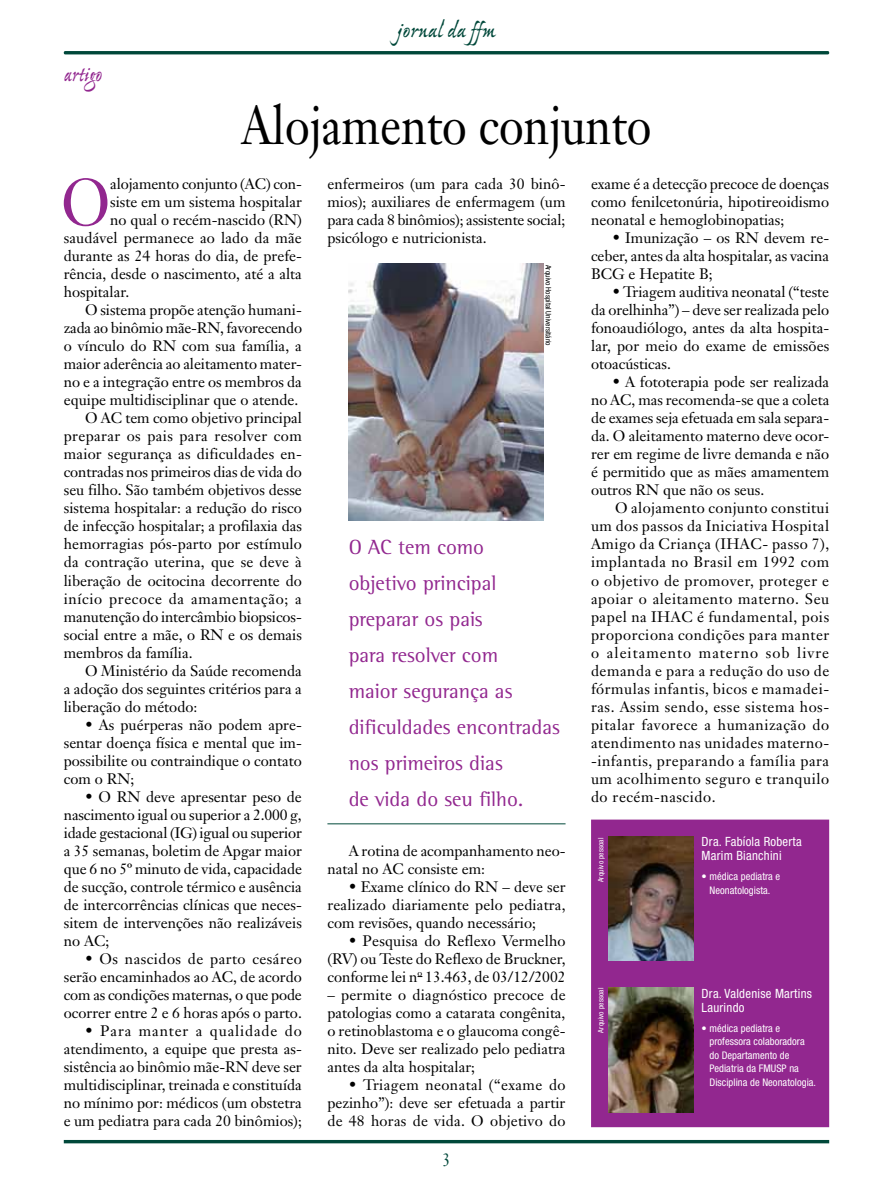
<style>
.page{position:relative;width:893px;height:1191px;background:#fff}
.page>*{position:absolute;margin:0;border:0;box-sizing:border-box;transform-origin:0 0}
.t1{font:65.55px "Janson Text";color:#92278f;scale:.9 1}
.t2{font:54px "Janson Text";color:#000;scale:.85 1}
.t3{font:24px "Ex Ponto MM 450";letter-spacing:-.01em;color:#00483a}
.t4{font:24px "Ex Ponto MM 450";letter-spacing:-.005em;color:#92278f;scale:.85 1}
.t5{font:21px/36px "Rotis Semi Serif";color:#92278f}
.t6{font:18px "Janson Text";color:#00483a;scale:.85 1}
.t7{font:15px/18px "Janson Text";color:#000;text-align:justify}
.t8{font:15px "Janson Text";letter-spacing:.025em;color:#000}
.t9{font:15px "Janson Text";letter-spacing:.04em;color:#000}
.t10{font:condensed 12.75px/14.2px "Helvetica Neue";letter-spacing:.02em;color:#fff}
.t11{font:condensed 10.5px/13.5px "Helvetica Neue";letter-spacing:.005em;color:#fff}
.t12{font:condensed 7.5px "Helvetica Neue";letter-spacing:.01em;color:#fff}
.t13{font:condensed 7.5px "Helvetica Neue";color:#000}
</style>
<div class="page">
<svg style="left:63px;top:1139px;width:767px;height:5px"></svg>
<hr style="left:64px;top:51px;width:765px;height:3px;background:#00483a">
<div style="left:591px;top:819px;width:238px;height:308px;background:#92278f;border:3px solid #92278f"></div>
<img style="left:608px;top:987px;width:85px;height:125px">
<img style="left:608px;top:836px;width:85px;height:124px">
<hr style="left:327px;top:823px;width:239px;height:1px;background:#00483a">
<img style="left:349px;top:264px;width:194px;height:257px">
<h3 class="t4" style="left:64px;top:62px;width:47px">artigo</h3>
<h3 class="t3" style="left:397px;top:18px;width:100px">jornal da ffm</h3>
<h2 class="t2" style="left:242px;top:91px;width:483px">Alojamento conjunto</h2>
<h1 class="t1" style="left:61px;top:161px;width:56px">O</h1>
<p class="t7" style="left:110px;top:175px;width:193px">alojamento conjunto (AC) con-</p>
<p class="t7" style="left:110px;top:193px;width:193px">siste em um sistema hospitalar</p>
<p class="t7" style="left:110px;top:211px;width:193px">no qual o recém-nascido (RN)</p>
<p class="t7" style="left:64px;top:229px;width:240px">saudável permanece ao lado da mãe</p>
<p class="t7" style="left:64px;top:247px;width:240px">durante as 24 horas do dia, de prefe-</p>
<p class="t7" style="left:64px;top:265px;width:240px">rência, desde o nascimento, até a alta</p>
<p class="t7" style="left:64px;top:283px;width:67px">hospitalar.</p>
<p class="t7" style="left:85px;top:301px;width:218px">O sistema propõe atenção humani-</p>
<p class="t7" style="left:64px;top:319px;width:240px">zada ao binômio mãe-RN, favorecendo</p>
<p class="t7" style="left:64px;top:337px;width:240px">o vínculo do RN com sua família, a</p>
<p class="t7" style="left:64px;top:355px;width:240px">maior aderência ao aleitamento mater-</p>
<p class="t7" style="left:64px;top:373px;width:240px">no e a integração entre os membros da</p>
<p class="t7" style="left:64px;top:391px;width:236px">equipe multidisciplinar que o atende.</p>
<p class="t7" style="left:85px;top:409px;width:218px">O AC tem como objetivo principal</p>
<p class="t8" style="left:64px;top:427px;width:240px">preparar os pais para resolver com</p>
<p class="t7" style="left:64px;top:445px;width:240px">maior segurança as dificuldades en-</p>
<p class="t7" style="left:64px;top:463px;width:240px">contradas nos primeiros dias de vida do</p>
<p class="t7" style="left:64px;top:481px;width:240px">seu filho. São também objetivos desse</p>
<p class="t7" style="left:64px;top:499px;width:240px">sistema hospitalar: a redução do risco</p>
<p class="t7" style="left:64px;top:517px;width:240px">de infecção hospitalar; a profilaxia das</p>
<p class="t7" style="left:64px;top:535px;width:240px">hemorragias pós-parto por estímulo</p>
<p class="t7" style="left:64px;top:553px;width:240px">da contração uterina, que se deve à</p>
<p class="t7" style="left:64px;top:571px;width:240px">liberação de ocitocina decorrente do</p>
<p class="t9" style="left:64px;top:589px;width:240px">início precoce da amamentação; a</p>
<p class="t7" style="left:64px;top:607px;width:240px">manutenção do intercâmbio biopsicos-</p>
<p class="t7" style="left:64px;top:625px;width:240px">social entre a mãe, o RN e os demais</p>
<p class="t7" style="left:64px;top:643px;width:130px">membros da família.</p>
<p class="t7" style="left:85px;top:661px;width:218px">O Ministério da Saúde recomenda</p>
<p class="t7" style="left:64px;top:679px;width:240px">a adoção dos seguintes critérios para a</p>
<p class="t7" style="left:64px;top:697px;width:135px">liberação do método:</p>
<p class="t7" style="left:64px;top:715px;width:240px;text-indent:21px">• As puérperas não podem apre&shy;sentar doença física e mental que im&shy;possibilite ou contraindique o contato com o RN;</p>
<p class="t7" style="left:64px;top:787px;width:240px;text-indent:21px">• O RN deve apresentar peso de nascimento igual ou superior a 2.000 g, idade gestacional (IG) igual ou superior a 35 semanas, boletim de Apgar maior que 6 no 5º minuto de vida, capacidade de sucção, controle térmico e ausência de intercorrências clínicas que neces&shy;sitem de intervenções não realizáveis no AC;</p>
<p class="t7" style="left:64px;top:949px;width:240px;text-indent:21px">• Os nascidos de parto cesáreo serão encaminhados ao AC, de acordo com as condições maternas, o que pode ocorrer entre 2 e 6 horas após o parto.</p>
<p class="t7" style="left:64px;top:1021px;width:240px;text-indent:21px">• Para manter a qualidade do atendimento, a equipe que presta as&shy;sistência ao binômio mãe-RN deve ser multidisciplinar, treinada e constituída no mínimo por: médicos (um obstetra e um pediatra para cada 20 binômios);</p>
<p class="t7" style="left:327px;top:175px;width:240px">enfermeiros (um para cada 30 binô&shy;mios); auxiliares de enfermagem (um para cada 8 binômios); assistente social; psicólogo e nutricionista.</p>
<p class="t13" style="left:553px;top:265px;width:83px;rotate:90deg">Arquivo Hospital Universitário</p>
<h3 class="t5" style="left:349px;top:529px;width:213px">O AC tem como<br>objetivo principal preparar os pais<br>para resolver com<br>maior segurança as dificuldades encontradas nos primeiros dias<br>de vida do seu filho.</h3>
<p class="t7" style="left:327px;top:841px;width:240px;text-indent:21px">A rotina de acompanhamento neo&shy;natal no AC consiste em:</p>
<p class="t7" style="left:327px;top:877px;width:240px;text-indent:21px">• Exame clínico do RN – deve ser realizado diariamente pelo pediatra, com revisões, quando necessário;</p>
<p class="t7" style="left:327px;top:931px;width:240px;text-indent:21px">• Pesquisa do Reflexo Vermelho (RV) ou Teste do Reflexo de Bruckner, conforme lei n<sup>o</sup> 13.463, de 03/12/2002</p>
<p class="t7" style="left:327px;top:985px;width:240px">– permite o diagnóstico precoce de patologias como a catarata congênita, o retinoblastoma e o glaucoma congê&shy;nito. Deve ser realizado pelo pediatra antes da alta hospitalar;</p>
<p class="t7" style="left:327px;top:1075px;width:240px;text-indent:21px">• Triagem neonatal (“exame do pezinho”): deve ser efetuada a partir de 48 horas de vida. O objetivo do</p>
<p class="t6" style="left:442px;top:1148px;width:11px">3</p>
<p class="t7" style="left:591px;top:175px;width:240px">exame é a detecção precoce de doenças como fenilcetonúria, hipotireoidismo neonatal e hemoglobinopatias;</p>
<p class="t7" style="left:591px;top:229px;width:240px;text-indent:21px">• Imunização – os RN devem re&shy;ceber, antes da alta hospitalar, as vacina BCG e Hepatite B;</p>
<p class="t7" style="left:591px;top:283px;width:240px;text-indent:21px">• Triagem auditiva neonatal (“teste da orelhinha”) – deve ser realizada pelo fonoaudiólogo, antes da alta hospita&shy;lar, por meio do exame de emissões otoacústicas.</p>
<p class="t7" style="left:591px;top:373px;width:240px;text-indent:21px">• A fototerapia pode ser realizada no AC, mas recomenda-se que a coleta de exames seja efetuada em sala separa&shy;da. O aleitamento materno deve ocor&shy;rer em regime de livre demanda e não é permitido que as mães amamentem outros RN que não os seus.</p>
<p class="t7" style="left:591px;top:499px;width:240px;text-indent:24px">O alojamento conjunto constitui um dos passos da Iniciativa Hospital Amigo da Criança (IHAC- passo 7), implantada no Brasil em 1992 com o objetivo de promover, proteger e apoiar o aleitamento materno. Seu papel na IHAC é fundamental, pois proporciona condições para manter o aleitamento materno sob livre demanda e para a redução do uso de fórmulas infantis, bicos e mamadei&shy;ras. Assim sendo, esse sistema hos&shy;pitalar favorece a humanização do atendimento nas unidades materno--infantis, preparando a família para um acolhimento seguro e tranquilo do recém-nascido.</p>
<p class="t12" style="left:596px;top:882px;width:46px;rotate:-90deg">Arquivo pessoal</p>
<p class="t12" style="left:596px;top:1032px;width:46px;rotate:-90deg">Arquivo pessoal</p>
<p class="t10" style="left:702px;top:834px;width:102px">Dra. Fabíola Roberta<br>Marim Bianchini</p>
<p class="t11" style="left:702px;top:869px;width:80px;text-align:center">• médica pediatra e<br>Neonatologista.</p>
<p class="t10" style="left:702px;top:986px;width:112px">Dra. Valdenise Martins<br>Laurindo</p>
<p class="t11" style="left:709px;top:1021px;width:108px;text-indent:-8px">• médica pediatra e professora colaboradora do Departamento de<br>Pediatria da FMUSP na<br>Disciplina de Neonatologia.</p>
</div>
